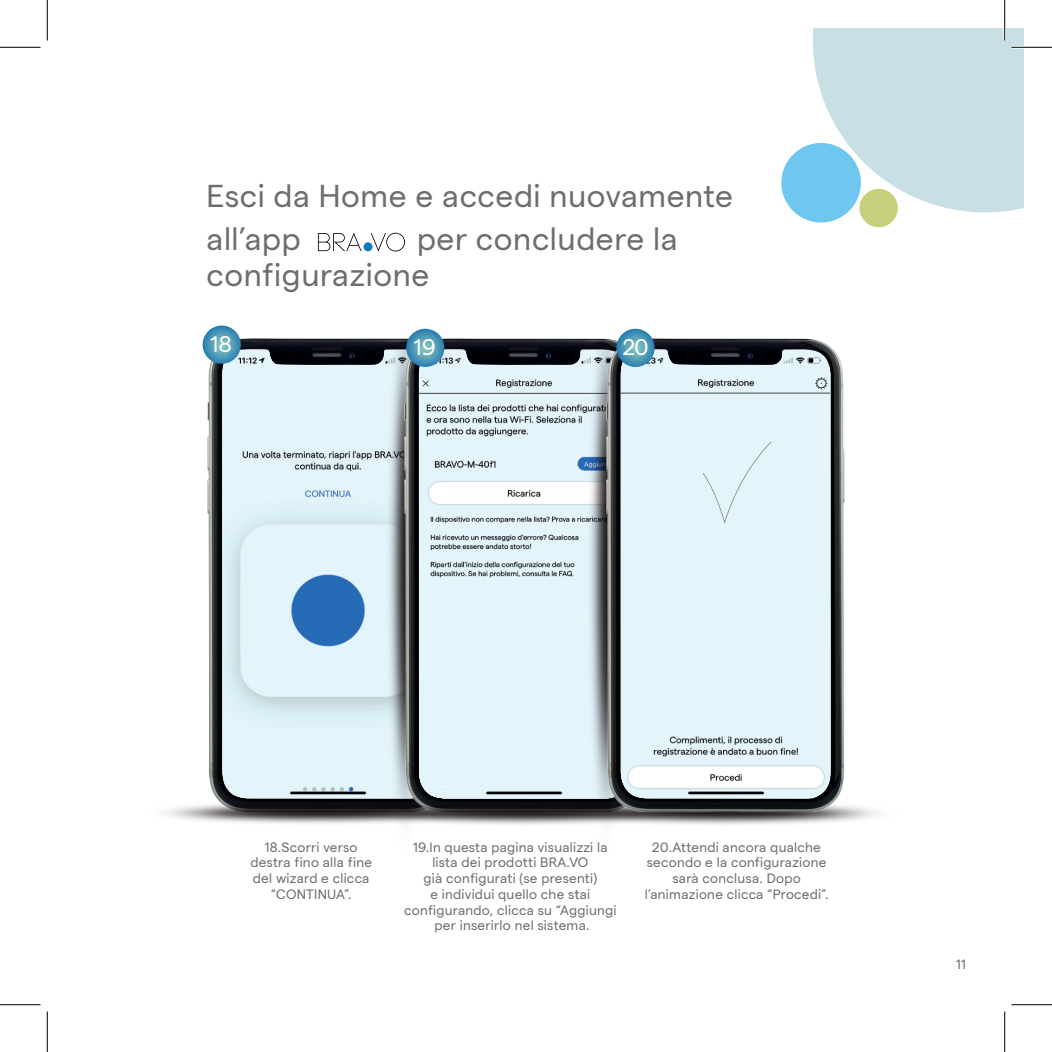
<style>
.page{position:relative;width:1052px;height:1052px;background:#fff}
.page>*{position:absolute;margin:0;border:0;box-sizing:border-box;transform-origin:0 0}
.t1{font:31.5px/36px "Matter";letter-spacing:.02em;color:#6c6d70}
.t2{font:22.5px "Matter";color:#fff}
.t3{font:13.5px/15.8px "Matter";letter-spacing:.02em;color:#6c6d70;text-align:center}
</style>
<div class="page">
<svg style="left:812px;top:28px;width:211px;height:184px;background:#cce1e7"></svg>
<div style="left:781px;top:143px;width:79px;height:79px;background:#6fc6ef;border-radius:50%"></div>
<div style="left:859px;top:189px;width:38px;height:38px;background:#c6d07b;border-radius:50%"></div>
<img style="left:203px;top:338px;width:133px;height:456px">
<img style="left:166px;top:794px;width:188px;height:30px">
<img style="left:222px;top:350px;width:114px;height:447px">
<img style="left:336px;top:328px;width:202px;height:483px">
<img style="left:419px;top:350px;width:119px;height:418px">
<img style="left:354px;top:794px;width:201px;height:31px">
<svg style="left:318px;top:233px;width:87px;height:18px"></svg>
<div style="left:363px;top:242px;width:9px;height:9px;background:#0b7bc1;border-radius:50%"></div>
<img style="left:555px;top:811px;width:323px;height:14px">
<svg style="left:406px;top:329px;width:38px;height:38px"></svg>
<svg style="left:202px;top:325px;width:39px;height:38px"></svg>
<svg style="left:418px;top:768px;width:120px;height:30px"></svg>
<img style="left:419px;top:770px;width:119px;height:27px">
<img style="left:577px;top:811px;width:59px;height:14px">
<img style="left:538px;top:328px;width:336px;height:483px">
<img style="left:620px;top:350px;width:211px;height:447px">
<svg style="left:616px;top:329px;width:38px;height:38px"></svg>
<hr style="left:1011px;top:46px;width:40px;height:3px;background:#fff">
<hr style="left:1003px;top:0;width:2px;height:41px;background:#fff">
<hr style="left:0;top:47px;width:40px;height:1px;background:#000">
<hr style="left:1011px;top:47px;width:40px;height:1px;background:#000">
<hr style="left:0;top:1004px;width:40px;height:1px;background:#000">
<hr style="left:1011px;top:1004px;width:40px;height:1px;background:#000">
<hr style="left:47px;top:0;width:1px;height:41px;background:#000">
<hr style="left:47px;top:1011px;width:1px;height:40px;background:#000">
<hr style="left:1004px;top:0;width:1px;height:41px;background:#000">
<hr style="left:1004px;top:1011px;width:1px;height:40px;background:#000">
<p class="t1" style="left:206px;top:176px;width:528px">Esci da Home e accedi nuovamente</p>
<p class="t1" style="left:206px;top:218px;width:96px">all’app</p>
<p class="t1" style="left:206px;top:218px;width:472px;text-indent:210px">per concludere la configurazione</p>
<p class="t2" style="left:210px;top:327px;width:23px">18</p>
<p class="t2" style="left:414px;top:330px;width:23px">19</p>
<p class="t2" style="left:622px;top:330px;width:27px">20</p>
<p class="t3" style="left:250px;top:837px;width:123px">18.Scorri verso destra fino alla fine del wizard e clicca “CONTINUA”.</p>
<p class="t3" style="left:404px;top:837px;width:214px">19.In questa pagina visualizzi la lista dei prodotti BRA.VO<br>già configurati (se presenti)<br>e individui quello che stai configurando, clicca su “Aggiungi</p>
<p class="t3" style="left:434px;top:916px;width:157px">per inserirlo nel sistema.</p>
<p class="t3" style="left:644px;top:837px;width:185px">20.Attendi ancora qualche secondo e la configurazione sarà conclusa. Dopo l’animazione clicca “Procedi”.</p>
<p class="t3" style="left:955px;top:954px;width:11px">11</p>
</div>
